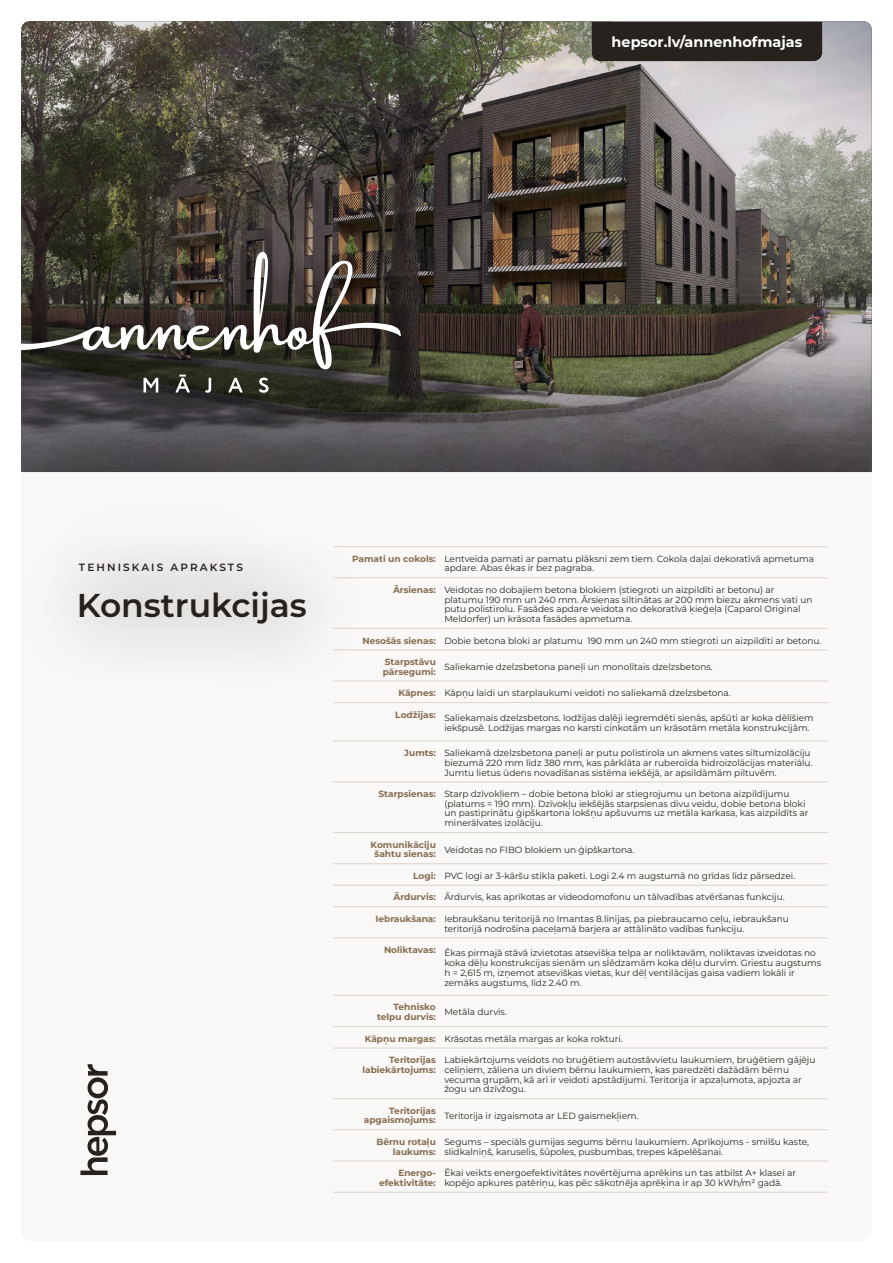
<style>
.page{position:relative;width:893px;height:1263px;background:#fff}
.page>*{position:absolute;margin:0;border:0;box-sizing:border-box;transform-origin:0 0}
.t1{font:600 33px "Montserrat";color:#27221d}
.t2{font:700 14.4px "Montserrat";color:#fff}
.t3{font:600 10.5px "Montserrat";letter-spacing:.2em;color:#27221d}
.Bullets{font:9px/9.8px "Montserrat";color:#27221d}
.t4{font:700 9px/9.8px "Montserrat";color:#866c50;text-align:right}
</style>
<div class="page">
<div style="left:21px;top:21px;width:851px;height:1221px;background:#f9f8f6;border-radius:13px"></div>
<svg style="left:21px;top:21px;width:851px;height:451px;background:#5a5750"></svg>
<div style="left:14px;top:528px;width:355px;height:161px;background:#f7f6f4"></div>
<div style="left:30px;top:496px;width:264px;height:143px;background:#000;opacity:.75"></div>
<hr style="left:333px;top:546px;width:103px;height:1px;background:#dbd3ca">
<hr style="left:436px;top:546px;width:392px;height:1px;background:#dbd3ca">
<hr style="left:333px;top:577px;width:103px;height:1px;background:#dbd3ca">
<hr style="left:436px;top:577px;width:392px;height:1px;background:#dbd3ca">
<hr style="left:333px;top:628px;width:103px;height:1px;background:#dbd3ca">
<hr style="left:436px;top:628px;width:392px;height:1px;background:#dbd3ca">
<hr style="left:333px;top:650px;width:103px;height:1px;background:#dbd3ca">
<hr style="left:436px;top:650px;width:392px;height:1px;background:#dbd3ca">
<hr style="left:333px;top:681px;width:103px;height:1px;background:#dbd3ca">
<hr style="left:436px;top:681px;width:392px;height:1px;background:#dbd3ca">
<hr style="left:333px;top:702px;width:103px;height:1px;background:#dbd3ca">
<hr style="left:436px;top:702px;width:392px;height:1px;background:#dbd3ca">
<hr style="left:333px;top:741px;width:103px;height:1px;background:#dbd3ca">
<hr style="left:436px;top:741px;width:392px;height:1px;background:#dbd3ca">
<hr style="left:333px;top:782px;width:103px;height:1px;background:#dbd3ca">
<hr style="left:436px;top:782px;width:392px;height:1px;background:#dbd3ca">
<hr style="left:333px;top:832px;width:103px;height:1px;background:#dbd3ca">
<hr style="left:436px;top:832px;width:392px;height:1px;background:#dbd3ca">
<hr style="left:333px;top:863px;width:103px;height:1px;background:#dbd3ca">
<hr style="left:436px;top:863px;width:392px;height:1px;background:#dbd3ca">
<hr style="left:333px;top:885px;width:103px;height:1px;background:#dbd3ca">
<hr style="left:436px;top:885px;width:392px;height:1px;background:#dbd3ca">
<hr style="left:333px;top:906px;width:103px;height:1px;background:#dbd3ca">
<hr style="left:436px;top:906px;width:392px;height:1px;background:#dbd3ca">
<hr style="left:333px;top:938px;width:103px;height:1px;background:#dbd3ca">
<hr style="left:436px;top:938px;width:392px;height:1px;background:#dbd3ca">
<hr style="left:333px;top:995px;width:103px;height:1px;background:#dbd3ca">
<hr style="left:436px;top:995px;width:392px;height:1px;background:#dbd3ca">
<hr style="left:333px;top:1026px;width:103px;height:1px;background:#dbd3ca">
<hr style="left:436px;top:1026px;width:392px;height:1px;background:#dbd3ca">
<hr style="left:333px;top:1048px;width:103px;height:1px;background:#dbd3ca">
<hr style="left:436px;top:1048px;width:392px;height:1px;background:#dbd3ca">
<hr style="left:333px;top:1098px;width:103px;height:1px;background:#dbd3ca">
<hr style="left:436px;top:1098px;width:392px;height:1px;background:#dbd3ca">
<hr style="left:333px;top:1129px;width:103px;height:1px;background:#dbd3ca">
<hr style="left:436px;top:1129px;width:392px;height:1px;background:#dbd3ca">
<hr style="left:333px;top:1161px;width:103px;height:1px;background:#dbd3ca">
<hr style="left:436px;top:1161px;width:392px;height:1px;background:#dbd3ca">
<hr style="left:333px;top:1192px;width:103px;height:1px;background:#dbd3ca">
<hr style="left:436px;top:1192px;width:392px;height:1px;background:#dbd3ca">
<div style="left:21px;top:231px;width:404px;height:186px;background:#000;opacity:.75"></div>
<svg style="left:21px;top:252px;width:380px;height:141px;background:#49463f"></svg>
<svg style="left:80px;top:1064px;width:36px;height:111px"></svg>
<div style="left:592px;top:22px;width:230px;height:39px;background:#27221d"></div>
<p class="t2" style="left:612px;top:31px;width:192px">hepsor.lv/annenhofmajas</p>
<p class="t3" style="left:79px;top:560px;width:165px">TEHNISKAIS APRAKSTS</p>
<p class="t1" style="left:77px;top:582px;width:232px">Konstrukcijas</p>
<p class="t4" style="left:352px;top:553px;width:85px">Pamati un cokols:</p>
<p class="Bullets" style="left:444px;top:553px;width:371px">Lentveida pamati ar pamatu plāksni zem tiem. Cokola daļai dekoratīvā apmetuma apdare. Abas ēkas ir bez pagraba.</p>
<p class="t4" style="left:393px;top:584px;width:44px">Ārsienas:</p>
<p class="Bullets" style="left:444px;top:584px;width:370px">Veidotas no dobajiem betona blokiem (stiegroti un aizpildīti ar betonu) ar platumu 190 mm un 240 mm. Ārsienas siltinātas ar 200 mm biezu akmens vati un putu polistirolu. Fasādes apdare veidota no dekoratīvā ķieģeļa (Caparol Original Meldorfer) un krāsota fasādes apmetuma.</p>
<p class="t4" style="left:362px;top:635px;width:75px">Nesošās sienas:</p>
<p class="Bullets" style="left:444px;top:635px;width:379px">Dobie betona bloki ar platumu 190 mm un 240 mm stiegroti un aizpildīti ar betonu.</p>
<p class="t4" style="left:383px;top:656px;width:55px;text-align:left">Starpstāvu pārsegumi:</p>
<p class="Bullets" style="left:444px;top:661px;width:270px">Saliekamie dzelzsbetona paneļi un monolītais dzelzsbetons.</p>
<p class="t4" style="left:398px;top:688px;width:39px">Kāpnes:</p>
<p class="Bullets" style="left:444px;top:688px;width:288px">Kāpņu laidi un starplaukumi veidoti no saliekamā dzelzsbetona.</p>
<p class="t4" style="left:395px;top:709px;width:42px">Lodžijas:</p>
<p class="Bullets" style="left:444px;top:713px;width:371px">Saliekamais dzelzsbetons. lodžijas daļēji iegremdēti sienās, apšūti ar koka dēlīšiem iekšpusē. Lodžijas margas no karsti cinkotām un krāsotām metāla konstrukcijām.</p>
<p class="t4" style="left:404px;top:748px;width:33px">Jumts:</p>
<p class="Bullets" style="left:444px;top:748px;width:370px">Saliekamā dzelzsbetona paneļi ar putu polistirola un akmens vates siltumizolāciju biezumā 220 mm līdz 380 mm, kas pārklāta ar ruberoīda hidroizolācijas materiālu.<br>Jumtu lietus ūdens novadīšanas sistēma iekšējā, ar apsildāmām piltuvēm.</p>
<p class="t4" style="left:378px;top:788px;width:59px">Starpsienas:</p>
<p class="Bullets" style="left:444px;top:789px;width:365px">Starp dzīvokļiem – dobie betona bloki ar stiegrojumu un betona aizpildījumu (platums = 190 mm). Dzīvokļu iekšējās starpsienas divu veidu, dobie betona bloki un pastiprinātu ģipškartona lokšņu apšuvums uz metāla karkasa, kas aizpildīts ar minerālvates izolāciju.</p>
<p class="t4" style="left:371px;top:839px;width:67px;text-align:center">Komunikāciju šahtu sienas:</p>
<p class="Bullets" style="left:444px;top:844px;width:192px">Veidotas no FIBO blokiem un ģipškartona.</p>
<p class="t4" style="left:413px;top:870px;width:24px">Logi:</p>
<p class="Bullets" style="left:444px;top:870px;width:352px">PVC logi ar 3-kāršu stikla paketi. Logi 2.4 m augstumā no grīdas līdz pārsedzei.</p>
<p class="t4" style="left:393px;top:892px;width:44px">Ārdurvis:</p>
<p class="Bullets" style="left:444px;top:892px;width:342px">Ārdurvis, kas aprīkotas ar videodomofonu un tālvadības atvēršanas funkciju.</p>
<p class="t4" style="left:375px;top:913px;width:62px">Iebraukšana:</p>
<p class="Bullets" style="left:444px;top:913px;width:346px">Iebraukšanu teritorijā no Imantas 8.līnijas, pa piebraucamo ceļu, iebraukšanu teritorijā nodrošina paceļamā barjera ar attālināto vadības funkciju.</p>
<p class="t4" style="left:384px;top:944px;width:53px">Noliktavas:</p>
<p class="Bullets" style="left:444px;top:948px;width:378px">Ēkas pirmajā stāvā izvietotas atsevišķa telpa ar noliktavām, noliktavas izveidotas no koka dēļu konstrukcijas sienām un slēdzamām koka dēļu durvīm. Griestu augstums h = 2,615 m, izņemot atsevišķas vietas, kur dēļ ventilācijas gaisa vadiem lokāli ir zemāks augstums, līdz 2.40 m.</p>
<p class="t4" style="left:377px;top:1002px;width:60px">Tehnisko telpu durvis:</p>
<p class="Bullets" style="left:444px;top:1007px;width:64px">Metāla durvis.</p>
<p class="t4" style="left:365px;top:1033px;width:73px">Kāpņu margas:</p>
<p class="Bullets" style="left:444px;top:1033px;width:180px">Krāsotas metāla margas ar koka rokturi.</p>
<p class="t4" style="left:362px;top:1054px;width:75px">Teritorijas labiekārtojums:</p>
<p class="Bullets" style="left:444px;top:1055px;width:373px">Labiekārtojums veidots no bruģētiem autostāvvietu laukumiem, bruģētiem gājēju celiņiem, zāliena un diviem bērnu laukumiem, kas paredzēti dažādām bērnu vecuma grupām, kā arī ir veidoti apstādījumi. Teritorija ir apzaļumota, apjozta ar žogu un dzīvžogu.</p>
<p class="t4" style="left:364px;top:1105px;width:73px">Teritorijas apgaismojums:</p>
<p class="Bullets" style="left:444px;top:1110px;width:196px">Teritorija ir izgaismota ar LED gaismekļiem.</p>
<p class="t4" style="left:376px;top:1136px;width:61px">Bērnu rotaļu laukums:</p>
<p class="Bullets" style="left:444px;top:1136px;width:366px">Segums – speciāls gumijas segums bērnu laukumiem. Aprīkojums - smilšu kaste, slidkalniņš, karuselis, šūpoles, pusbumbas, trepes kāpelēšanai.</p>
<p class="t4" style="left:379px;top:1167px;width:58px">Energo&shy;efektivitāte:</p>
<p class="Bullets" style="left:444px;top:1168px;width:353px">Ēkai veikts energoefektivitātes novērtējuma aprēķins un tas atbilst A+ klasei ar kopējo apkures patēriņu, kas pēc sākotnēja aprēķina ir ap 30 kWh/m² gadā.</p>
</div>
